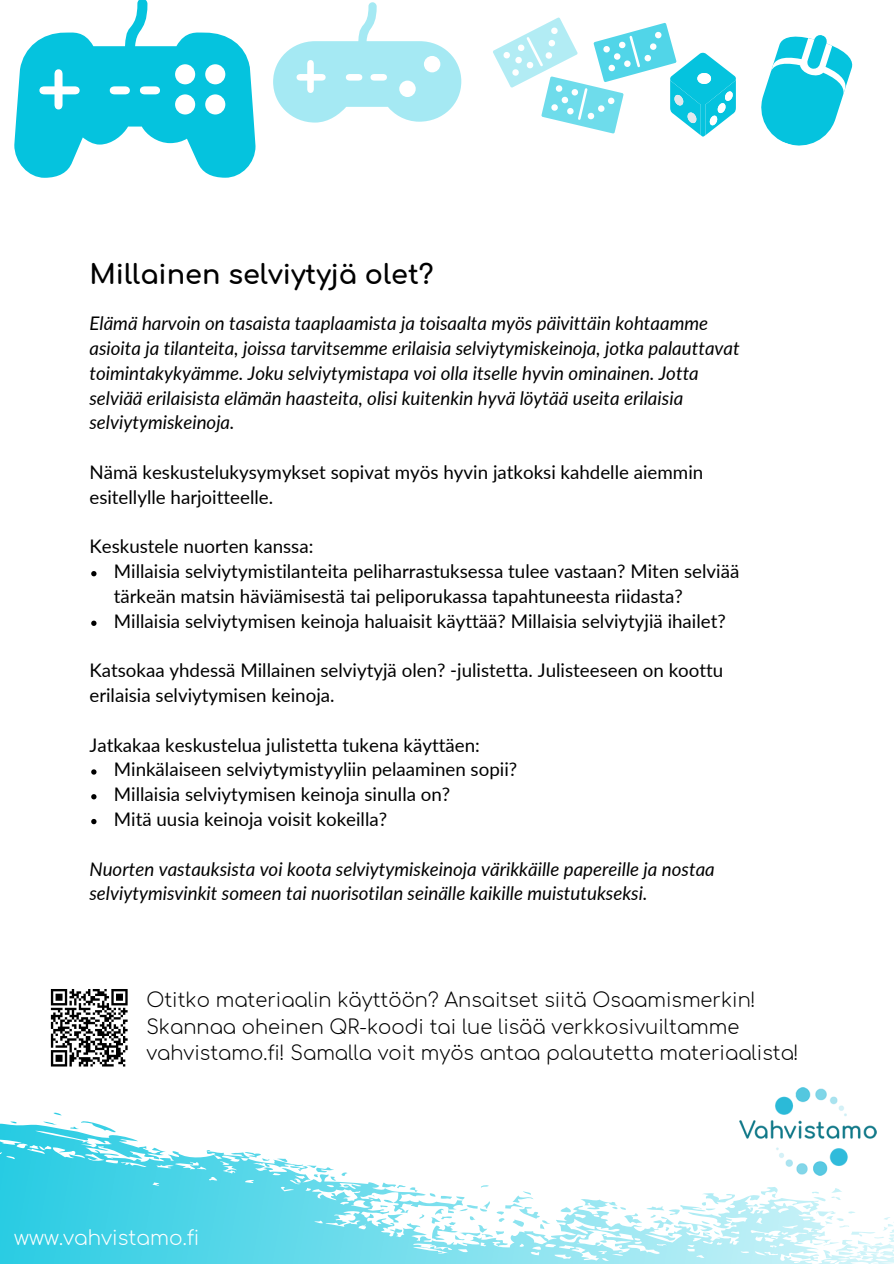
<style>
.page{position:relative;width:894px;height:1264px;background:#fff}
.page>*{position:absolute;margin:0;border:0;box-sizing:border-box;transform-origin:0 0}
.t1{font:700 27px "Comfortaa";color:#000}
.t2{font:300 19.95px "Comfortaa";color:#fff}
.t3{font:300 19.5px/26.7px "Comfortaa";color:#000}
.t4{font:18.75px/24.8px "Lato";color:#000}
.t5{font:italic 18.75px/24.8px "Lato";color:#000}
</style>
<div class="page">
<svg style="left:0;top:1112px;width:893px;height:151px"></svg>
<img style="left:739px;top:1087px;width:137px;height:88px">
<svg style="left:14px;top:0;width:241px;height:178px"></svg>
<svg style="left:273px;top:2px;width:188px;height:121px"></svg>
<svg style="left:493px;top:17px;width:242px;height:120px"></svg>
<svg style="left:761px;top:35px;width:92px;height:111px"></svg>
<svg style="left:91px;top:571px;width:5px;height:5px"></svg>
<svg style="left:91px;top:620px;width:5px;height:6px"></svg>
<svg style="left:91px;top:769px;width:5px;height:5px"></svg>
<svg style="left:91px;top:794px;width:5px;height:5px"></svg>
<svg style="left:91px;top:819px;width:5px;height:5px"></svg>
<img style="left:50px;top:989px;width:78px;height:78px">
<h1 class="t1" style="left:89px;top:261px;width:346px">Millainen selviytyjä olet?</h1>
<p class="t5" style="left:89px;top:310px;width:651px">Elämä harvoin on tasaista taaplaamista ja toisaalta myös päivittäin kohtaamme asioita ja tilanteita, joissa tarvitsemme erilaisia selviytymiskeinoja, jotka palauttavat toimintakykyämme. Joku selviytymistapa voi olla itselle hyvin ominainen. Jotta selviää erilaisista elämän haasteita, olisi kuitenkin hyvä löytää useita erilaisia selviytymiskeinoja.</p>
<p class="t4" style="left:89px;top:459px;width:615px">Nämä keskustelukysymykset sopivat myös hyvin jatkoksi kahdelle aiemmin esitellylle harjoitteelle.</p>
<p class="t4" style="left:89px;top:533px;width:225px">Keskustele nuorten kanssa:</p>
<p class="t4" style="left:114px;top:558px;width:627px">Millaisia selviytymistilanteita peliharrastuksessa tulee vastaan? Miten selviää tärkeän matsin häviämisestä tai peliporukassa tapahtuneesta riidasta?<br>Millaisia selviytymisen keinoja haluaisit käyttää? Millaisia selviytyjiä ihailet?</p>
<p class="t4" style="left:89px;top:657px;width:635px">Katsokaa yhdessä Millainen selviytyjä olen? -julistetta. Julisteeseen on koottu erilaisia selviytymisen keinoja.</p>
<p class="t4" style="left:89px;top:732px;width:392px">Jatkakaa keskustelua julistetta tukena käyttäen:</p>
<p class="t4" style="left:114px;top:756px;width:405px">Minkälaiseen selviytymistyyliin pelaaminen sopii?<br>Millaisia selviytymisen keinoja sinulla on?<br>Mitä uusia keinoja voisit kokeilla?</p>
<p class="t5" style="left:89px;top:856px;width:626px">Nuorten vastauksista voi koota selviytymiskeinoja värikkäille papereille ja nostaa selviytymisvinkit someen tai nuorisotilan seinälle kaikille muistutukseksi.</p>
<p class="t3" style="left:146px;top:987px;width:653px">Otitko materiaalin käyttöön? Ansaitset siitä Osaamismerkin!<br>Skannaa oheinen QR-koodi tai lue lisää verkkosivuiltamme vahvistamo.fi! Samalla voit myös antaa palautetta materiaalista!</p>
<p class="t2" style="left:14px;top:1227px;width:187px">www.vahvistamo.fi</p>
</div>
